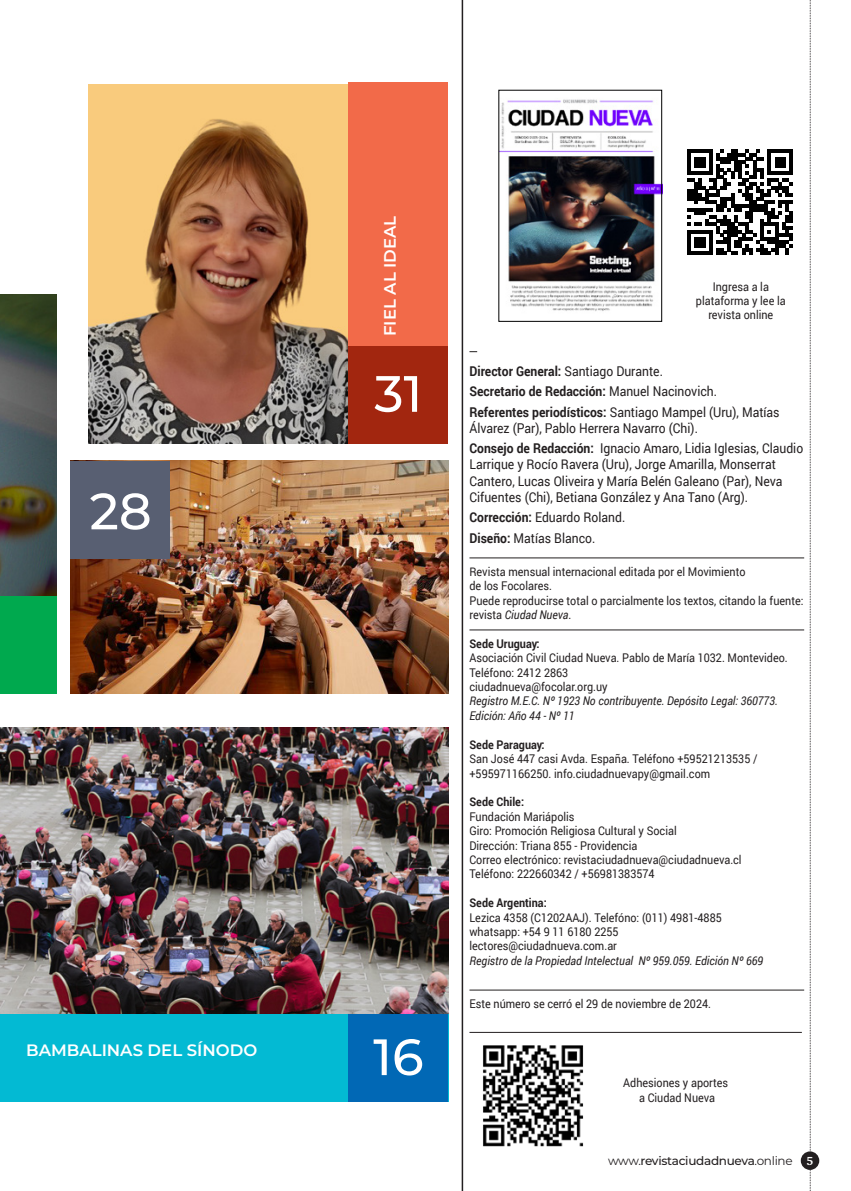
<style>
.page{position:relative;width:851px;height:1191px;background:#fff}
.page>*{position:absolute;margin:0;border:0;box-sizing:border-box;transform-origin:0 0}
.t1{font:500 51px "Montserrat";color:#fff}
.SUM_destacado{font:600 16.5px "Montserrat";color:#fff}
.t2{font:13.5px/16.2px "Roboto";color:#231f20;scale:.9 1}
.t3{font:700 13.5px "Roboto";color:#231f20;scale:.9 1}
.t4{font:12px/14.4px "Roboto";color:#231f20;scale:.9 1}
.t5{font:italic 12px/14.4px "Roboto";color:#231f20;scale:.9 1}
.t6{font:700 12px "Roboto";color:#231f20;scale:.9 1}
.t7{font:500 12px "Montserrat";letter-spacing:-.025em;color:#231f20}
.s1{font-weight:400}
.s2{font-weight:700}
.s3{font-style:italic}
.s4{font-family:"Charter";font-weight:700;color:#fff}
</style>
<div class="page">
<img style="left:500px;top:99px;width:160px;height:212px">
<img style="left:0;top:295px;width:57px;height:301px">
<div style="left:0;top:596px;width:57px;height:97px;background:#00a94e"></div>
<img style="left:71px;top:460px;width:377px;height:233px">
<img style="left:0;top:727px;width:448px;height:287px">
<div style="left:70px;top:461px;width:100px;height:97px;background:#585f72"></div>
<img style="left:89px;top:85px;width:259px;height:359px">
<div style="left:348px;top:83px;width:100px;height:361px;background:#f26a49"></div>
<div style="left:348px;top:346px;width:100px;height:98px;background:#a2260f"></div>
<div style="left:0;top:1014px;width:448px;height:88px;background:#03bad3"></div>
<div style="left:348px;top:1014px;width:100px;height:88px;background:#0168b5"></div>
<hr style="left:461px;top:0;width:2px;height:1191px;background:#231f20">
<hr style="left:469px;top:557px;width:335px;height:1px;background:#231f20">
<hr style="left:469px;top:629px;width:335px;height:1px;background:#231f20">
<hr style="left:469px;top:989px;width:335px;height:1px;background:#231f20">
<hr style="left:469px;top:1032px;width:332px;height:1px;background:#231f20">
<svg style="left:687px;top:149px;width:105px;height:106px"></svg>
<img style="left:483px;top:1045px;width:101px;height:102px">
<div style="left:498px;top:90px;width:164px;height:232px;border:1px solid #000"></div>
<svg style="left:809px;top:0;width:2px;height:1191px"></svg>
<div style="left:800px;top:1151px;width:19px;height:18px;background:#231f20;border-radius:50%"></div>
<p class="t1" style="left:90px;top:475px;width:64px">28</p>
<p class="SUM_destacado" style="left:26px;top:1038px;width:232px">BAMBALINAS DEL SÍNODO</p>
<p class="SUM_destacado" style="left:378px;top:336px;width:122px;rotate:-90deg">FIEL AL IDEAL</p>
<p class="t1" style="left:374px;top:358px;width:50px">31</p>
<p class="t1" style="left:373px;top:1021px;width:52px">16</p>
<p class="t4" style="left:695px;top:279px;width:101px;text-align:center">Ingresa a la plataforma y lee la revista online</p>
<p class="t3" style="left:469px;top:361px;width:216px">Director General: <span class="s1">Santiago Durante.</span></p>
<p class="t3" style="left:469px;top:382px;width:276px">Secretario de Redacción: <span class="s1">Manuel Nacinovich.</span></p>
<p class="t2" style="left:469px;top:403px;width:346px"><span class="s2">Referentes periodísticos:</span> Santiago Mampel (Uru), Matías<br>Álvarez (Par), Pablo Herrera Navarro (Chi).</p>
<p class="t2" style="left:469px;top:440px;width:372px"><span class="s2">Consejo de Redacción:</span> Ignacio Amaro, Lidia Iglesias, Claudio Larrique y Rocío Ravera (Uru), Jorge Amarilla, Monserrat Cantero, Lucas Oliveira y María Belén Galeano (Par), Neva Cifuentes (Chi), Betiana González y Ana Tano (Arg).</p>
<p class="t2" style="left:469px;top:509px;width:174px"><span class="s2">Corrección:</span> Eduardo Roland.</p>
<p class="t2" style="left:469px;top:529px;width:141px"><span class="s2">Diseño:</span> Matías Blanco.</p>
<p class="t4" style="left:469px;top:564px;width:308px">Revista mensual internacional editada por el Movimiento</p>
<p class="t4" style="left:469px;top:578px;width:93px">de los Focolares.</p>
<p class="t4" style="left:469px;top:592px;width:372px">Puede reproducirse total o parcialmente los textos, citando la fuente: revista <span class="s3">Ciudad Nueva</span>.</p>
<p class="t6" style="left:469px;top:635px;width:79px">Sede Uruguay:</p>
<p class="t4" style="left:469px;top:650px;width:355px">Asociación Civil Ciudad Nueva. Pablo de María 1032. Montevideo.<br>Teléfono: 2412 2863</p>
<p class="t4" style="left:469px;top:679px;width:155px">ciudadnueva@focolar.org.uy</p>
<p class="t5" style="left:469px;top:693px;width:344px">Registro M.E.C. Nº 1923 No contribuyente. Depósito Legal: 360773.<br>Edición: Año 44 - Nº 11</p>
<p class="t6" style="left:469px;top:736px;width:85px">Sede Paraguay:</p>
<p class="t4" style="left:469px;top:751px;width:321px">San José 447 casi Avda. España. Teléfono +59521213535 / +595971166250. info.ciudadnuevapy@gmail.com</p>
<p class="t6" style="left:469px;top:793px;width:62px">Sede Chile:</p>
<p class="t4" style="left:469px;top:808px;width:118px">Fundación Mariápolis</p>
<p class="t4" style="left:469px;top:823px;width:232px">Giro: Promoción Religiosa Cultural y Social</p>
<p class="t4" style="left:469px;top:837px;width:188px">Dirección: Triana 855 - Providencia</p>
<p class="t4" style="left:469px;top:852px;width:304px">Correo electrónico: revistaciudadnueva@ciudadnueva.cl</p>
<p class="t4" style="left:469px;top:866px;width:207px">Teléfono: 222660342 / +56981383574</p>
<p class="t6" style="left:469px;top:894px;width:87px">Sede Argentina:</p>
<p class="t4" style="left:469px;top:909px;width:282px">Lezica 4358 (C1202AAJ). Telefóno: (011) 4981-4885</p>
<p class="t4" style="left:469px;top:924px;width:167px">whatsapp: +54 9 11 6180 2255</p>
<p class="t4" style="left:469px;top:938px;width:165px">lectores@ciudadnueva.com.ar</p>
<p class="t5" style="left:469px;top:953px;width:328px">Registro de la Propiedad Intelectual Nº 959.059. Edición Nº 669</p>
<p class="t4" style="left:469px;top:996px;width:270px">Este número se cerró el 29 de noviembre de 2024.</p>
<p class="t4" style="left:623px;top:1075px;width:118px;text-align:center">Adhesiones y aportes a Ciudad Nueva</p>
<p class="t7" style="left:608px;top:1152px;width:207px"><span class="s1">www.</span>revistaciudadnueva<span class="s1">.online</span> <span class="s4">5</span></p>
</div>
